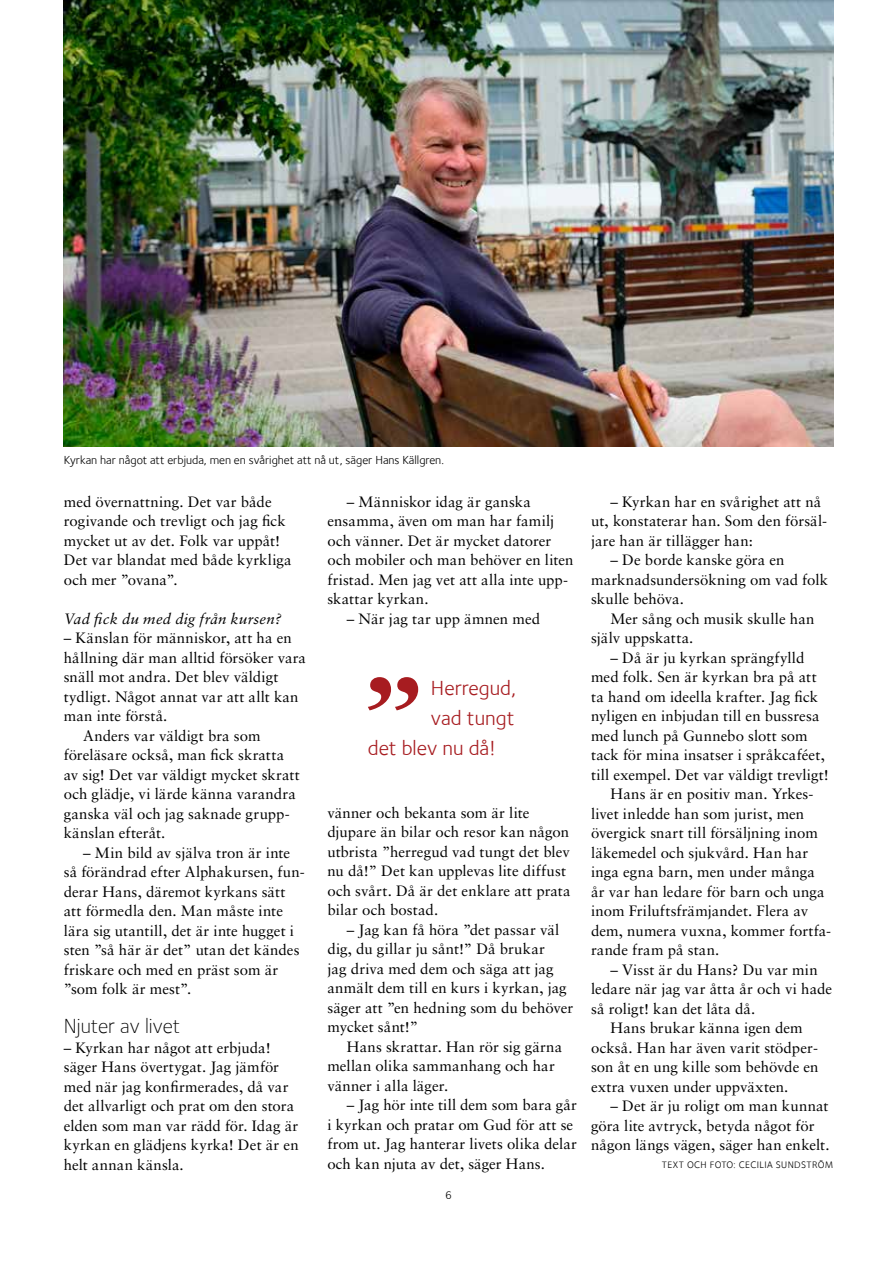
<style>
.page{position:relative;width:893px;height:1263px;background:#fff}
.page>*{position:absolute;margin:0;border:0;box-sizing:border-box;transform-origin:0 0}
.t1{font:21px "Foundry Sterling Book OSF";color:#a71c20}
.t2{font:300 21px "Foundry Sterling";color:#000}
.t3{font:15px/19.5px "Sabon LT Std";letter-spacing:.005em;color:#000}
.t4{font:italic 15px "Sabon LT Std";letter-spacing:.01em;color:#000}
.t5{font:12px "Foundry Sterling Book OSF";color:#000}
.t6{font:9.75px "Foundry Sterling Book OSF";letter-spacing:.04em;color:#000}
</style>
<div class="page">
<img style="left:64px;top:0;width:769px;height:446px">
<svg style="left:368px;top:677px;width:50px;height:33px"></svg>
<p class="t5" style="left:64px;top:453px;width:382px">Kyrkan har något att erbjuda, men en svårighet att nå ut, säger Hans Källgren.</p>
<p class="t3" style="left:64px;top:491px;width:229px">med övernattning. Det var både rogivande och trevligt och jag fick mycket ut av det. Folk var uppåt!<br>Det var blandat med både kyrkliga och mer ”ovana”.</p>
<p class="t4" style="left:64px;top:610px;width:219px">Vad fick du med dig från kursen?</p>
<p class="t3" style="left:64px;top:628px;width:229px">– Känslan för människor, att ha en</p>
<p class="t3" style="left:64px;top:647px;width:244px">hållning där man alltid försöker vara</p>
<p class="t3" style="left:64px;top:667px;width:216px">snäll mot andra. Det blev väldigt</p>
<p class="t3" style="left:64px;top:686px;width:236px">tydligt. Något annat var att allt kan</p>
<p class="t3" style="left:64px;top:706px;width:105px">man inte förstå.</p>
<p class="t3" style="left:83px;top:725px;width:179px">Anders var väldigt bra som</p>
<p class="t3" style="left:64px;top:745px;width:222px">föreläsare också, man fick skratta</p>
<p class="t3" style="left:64px;top:764px;width:238px">av sig! Det var väldigt mycket skratt</p>
<p class="t3" style="left:64px;top:784px;width:234px">och glädje, vi lärde känna varandra</p>
<p class="t3" style="left:64px;top:803px;width:228px">ganska väl och jag saknade grupp-</p>
<p class="t3" style="left:64px;top:823px;width:103px">känslan efteråt.</p>
<p class="t3" style="left:64px;top:842px;width:243px;text-indent:20px">– Min bild av själva tron är inte så förändrad efter Alphakursen, fun&shy;derar Hans, däremot kyrkans sätt att förmedla den. Man måste inte lära sig utantill, det är inte hugget i sten ”så här är det” utan det kändes friskare och med en präst som är ”som folk är mest”.</p>
<h1 class="t2" style="left:64px;top:1014px;width:118px">Njuter av livet</h1>
<p class="t3" style="left:64px;top:1037px;width:236px">– Kyrkan har något att erbjuda! säger Hans övertygat. Jag jämför med när jag konfirmerades, då var det allvarligt och prat om den stora elden som man var rädd för. Idag är kyrkan en glädjens kyrka! Det är en helt annan känsla.</p>
<p class="t3" style="left:327px;top:491px;width:248px;text-indent:20px">– Människor idag är ganska ensamma, även om man har familj och vänner. Det är mycket datorer och mobiler och man behöver en liten fristad. Men jag vet att alla inte upp&shy;skattar kyrkan.</p>
<p class="t3" style="left:347px;top:608px;width:195px">– När jag tar upp ämnen med</p>
<h1 class="t1" style="left:431px;top:676px;width:87px">Herregud,</h1>
<h1 class="t1" style="left:431px;top:706px;width:85px">vad tungt</h1>
<h1 class="t1" style="left:368px;top:736px;width:129px">det blev nu då!</h1>
<p class="t3" style="left:327px;top:803px;width:245px">vänner och bekanta som är lite djupare än bilar och resor kan någon utbrista ”herregud vad tungt det blev nu då!” Det kan upplevas lite diffust och svårt. Då är det enklare att prata bilar och bostad.</p>
<p class="t3" style="left:327px;top:920px;width:247px;text-indent:20px">– Jag kan få höra ”det passar väl dig, du gillar ju sånt!” Då brukar<br>jag driva med dem och säga att jag anmält dem till en kurs i kyrkan, jag säger att ”en hedning som du behöver mycket sånt!”</p>
<p class="t3" style="left:327px;top:1037px;width:236px;text-indent:20px">Hans skrattar. Han rör sig gärna mellan olika sammanhang och har vänner i alla läger.</p>
<p class="t3" style="left:327px;top:1095px;width:251px;text-indent:20px">– Jag hör inte till dem som bara går i kyrkan och pratar om Gud för att se from ut. Jag hanterar livets olika delar och kan njuta av det, säger Hans.</p>
<p class="t5" style="left:445px;top:1188px;width:8px">6</p>
<p class="t3" style="left:591px;top:491px;width:238px;text-indent:20px">– Kyrkan har en svårighet att nå ut, konstaterar han. Som den försäl&shy;jare han är tillägger han:</p>
<p class="t3" style="left:591px;top:550px;width:239px;text-indent:20px">– De borde kanske göra en marknadsundersökning om vad folk skulle behöva.</p>
<p class="t3" style="left:591px;top:608px;width:225px;text-indent:20px">Mer sång och musik skulle han själv uppskatta.</p>
<p class="t3" style="left:611px;top:647px;width:195px">– Då är ju kyrkan sprängfylld</p>
<p class="t3" style="left:591px;top:667px;width:227px">med folk. Sen är kyrkan bra på att</p>
<p class="t3" style="left:591px;top:686px;width:229px">ta hand om ideella krafter. Jag fick</p>
<p class="t3" style="left:591px;top:706px;width:230px">nyligen en inbjudan till en bussresa</p>
<p class="t3" style="left:591px;top:725px;width:218px">med lunch på Gunnebo slott som</p>
<p class="t3" style="left:591px;top:745px;width:235px">tack för mina insatser i språkcaféet,</p>
<p class="t3" style="left:591px;top:764px;width:239px">till exempel. Det var väldigt trevligt!</p>
<p class="t3" style="left:611px;top:784px;width:204px">Hans är en positiv man. Yrkes-</p>
<p class="t3" style="left:591px;top:803px;width:215px">livet inledde han som jurist, men</p>
<p class="t3" style="left:591px;top:823px;width:228px">övergick snart till försäljning inom</p>
<p class="t3" style="left:591px;top:842px;width:219px">läkemedel och sjukvård. Han har</p>
<p class="t3" style="left:591px;top:862px;width:225px">inga egna barn, men under många</p>
<p class="t3" style="left:591px;top:881px;width:235px">år var han ledare för barn och unga</p>
<p class="t3" style="left:591px;top:901px;width:219px">inom Friluftsfrämjandet. Flera av</p>
<p class="t3" style="left:591px;top:920px;width:242px">dem, numera vuxna, kommer fortfa-</p>
<p class="t3" style="left:591px;top:940px;width:130px">rande fram på stan.</p>
<p class="t3" style="left:611px;top:959px;width:209px">– Visst är du Hans? Du var min</p>
<p class="t3" style="left:591px;top:979px;width:242px">ledare när jag var åtta år och vi hade</p>
<p class="t3" style="left:591px;top:998px;width:166px">så roligt! kan det låta då.</p>
<p class="t3" style="left:611px;top:1018px;width:194px">Hans brukar känna igen dem</p>
<p class="t3" style="left:591px;top:1037px;width:228px">också. Han har även varit stödper-</p>
<p class="t3" style="left:591px;top:1057px;width:229px">son åt en ung kille som behövde en</p>
<p class="t3" style="left:591px;top:1076px;width:199px">extra vuxen under uppväxten.</p>
<p class="t3" style="left:591px;top:1096px;width:240px;text-indent:20px">– Det är ju roligt om man kunnat göra lite avtryck, betyda något för någon längs vägen, säger han enkelt.</p>
<p class="t6" style="left:662px;top:1159px;width:173px">TEXT OCH FOTO: CECILIA SUNDSTRÖM</p>
</div>
